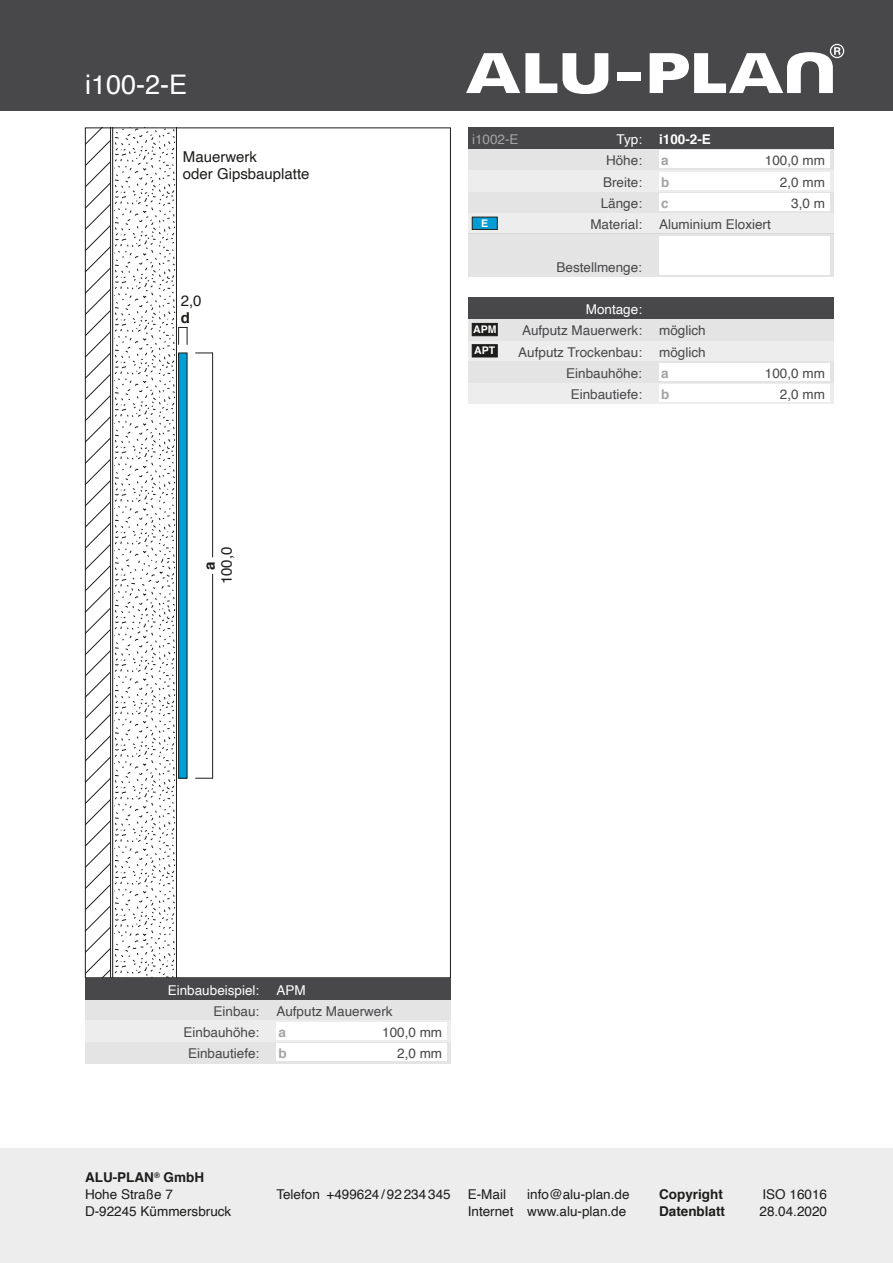
<style>
.page{position:relative;width:893px;height:1263px;background:#fff}
.page>*{position:absolute;margin:0;border:0;box-sizing:border-box;transform-origin:0 0}
.t1{font:27px "Helvetica";color:#fff}
.t2{font:15px/17px "Helvetica";color:#1d1d1b}
.t3{font:700 15px "Helvetica";color:#1d1d1b}
.t4{font:13.5px "Helvetica";color:#48484a}
.t5{font:13.5px/17px "Helvetica";color:#1d1d1b}
.t6{font:13.5px "Helvetica";color:#fff}
.t7{font:700 13.5px "Helvetica";color:#1d1d1b}
.t8{font:700 13.5px "Helvetica";color:#fff}
.t9{font:700 13.5px "Helvetica";color:#a4a4a6}
.t10{font:13.5px "Helvetica";color:#a4a4a7}
.t11{font:700 10.5px/21.3px "Helvetica";color:#fff}
.s1{font-weight:700}
</style>
<div class="page">
<div style="left:0;top:1148px;width:893px;height:115px;background:#ededee"></div>
<div style="left:0;top:0;width:893px;height:111px;background:#48484a"></div>
<svg style="left:196px;top:352px;width:17px;height:1px"></svg>
<svg style="left:196px;top:778px;width:17px;height:1px"></svg>
<hr style="left:212px;top:353px;width:1px;height:204px;background:#1d1d1b">
<hr style="left:212px;top:574px;width:1px;height:204px;background:#1d1d1b">
<svg style="left:87px;top:130px;width:101px;height:846px"></svg>
<div style="left:468px;top:340px;width:365px;height:21px;background:#ededee"></div>
<div style="left:468px;top:319px;width:365px;height:21px;background:#e4e4e5"></div>
<div style="left:468px;top:383px;width:365px;height:21px;background:#ededee"></div>
<div style="left:659px;top:385px;width:170px;height:17px;background:#fff"></div>
<div style="left:468px;top:361px;width:365px;height:22px;background:#e4e4e5"></div>
<div style="left:659px;top:364px;width:170px;height:17px;background:#fff"></div>
<div style="left:468px;top:298px;width:365px;height:21px;background:#48484a"></div>
<div style="left:85px;top:999px;width:366px;height:21px;background:#e4e4e5"></div>
<div style="left:85px;top:1042px;width:366px;height:21px;background:#e4e4e5"></div>
<div style="left:276px;top:1044px;width:170px;height:17px;background:#fff"></div>
<div style="left:85px;top:1020px;width:366px;height:22px;background:#ededee"></div>
<div style="left:276px;top:1023px;width:170px;height:17px;background:#fff"></div>
<div style="left:85px;top:978px;width:366px;height:21px;background:#48484a"></div>
<svg style="left:468px;top:213px;width:365px;height:63px"></svg>
<div style="left:468px;top:191px;width:365px;height:22px;background:#e4e4e5"></div>
<div style="left:659px;top:193px;width:170px;height:17px;background:#fff"></div>
<div style="left:468px;top:170px;width:365px;height:21px;background:#ededee"></div>
<div style="left:659px;top:172px;width:170px;height:17px;background:#fff"></div>
<div style="left:468px;top:149px;width:365px;height:21px;background:#e4e4e5"></div>
<div style="left:659px;top:151px;width:170px;height:17px;background:#fff"></div>
<div style="left:468px;top:128px;width:365px;height:21px;background:#48484a"></div>
<div style="left:472px;top:323px;width:25px;height:13px;background:#1d1d1b;border:1px solid #1d1d1b"></div>
<div style="left:472px;top:344px;width:25px;height:13px;background:#1d1d1b;border:1px solid #1d1d1b"></div>
<div style="left:472px;top:217px;width:25px;height:13px;background:#009ed4;border:1px solid #1d1d1b"></div>
<svg style="left:650px;top:44px;width:194px;height:49px"></svg>
<div style="left:617px;top:72px;width:23px;height:9px;background:#fff"></div>
<svg style="left:466px;top:53px;width:142px;height:41px"></svg>
<h1 class="t1" style="left:85px;top:63px;width:104px">i100-2-E</h1>
<p class="t2" style="left:183px;top:148px;width:128px">Mauerwerk<br>oder Gipsbauplatte</p>
<p class="t2" style="left:181px;top:293px;width:22px">2,0</p>
<p class="t3" style="left:181px;top:306px;width:11px">d</p>
<p class="t2" style="left:219px;top:584px;width:39px;rotate:-90deg">100,0</p>
<p class="t3" style="left:197px;top:570px;width:10px;rotate:-90deg">a</p>
<p class="t10" style="left:472px;top:129px;width:48px">i1002-E</p>
<p class="t6" style="left:617px;top:129px;width:27px">Typ:</p>
<p class="t8" style="left:659px;top:128px;width:53px">i100-2-E</p>
<p class="t4" style="left:606px;top:150px;width:38px">Höhe:</p>
<p class="t9" style="left:661px;top:150px;width:9px">a</p>
<p class="t4" style="left:765px;top:150px;width:62px">100,0 mm</p>
<p class="t4" style="left:603px;top:171px;width:41px">Breite:</p>
<p class="t9" style="left:661px;top:171px;width:10px">b</p>
<p class="t4" style="left:780px;top:171px;width:47px">2,0 mm</p>
<p class="t11" style="left:481px;top:212px;width:9px">E</p>
<p class="t11" style="left:473px;top:319px;width:25px">APM<br>APT</p>
<p class="t4" style="left:601px;top:193px;width:43px">Länge:</p>
<p class="t9" style="left:661px;top:192px;width:9px">c</p>
<p class="t4" style="left:791px;top:193px;width:35px">3,0 m</p>
<p class="t4" style="left:590px;top:214px;width:53px">Material:</p>
<p class="t4" style="left:659px;top:214px;width:113px">Aluminium Eloxiert</p>
<p class="t4" style="left:556px;top:256px;width:87px">Bestellmenge:</p>
<p class="t6" style="left:586px;top:299px;width:58px">Montage:</p>
<p class="t4" style="left:518px;top:342px;width:125px">Aufputz Trockenbau:</p>
<p class="t4" style="left:659px;top:342px;width:48px">möglich</p>
<p class="t4" style="left:522px;top:320px;width:122px">Aufputz Mauerwerk:</p>
<p class="t4" style="left:659px;top:320px;width:48px">möglich</p>
<p class="t4" style="left:566px;top:363px;width:77px">Einbauhöhe:</p>
<p class="t9" style="left:661px;top:362px;width:9px">a</p>
<p class="t4" style="left:765px;top:363px;width:62px">100,0 mm</p>
<p class="t4" style="left:571px;top:384px;width:73px">Einbautiefe:</p>
<p class="t9" style="left:661px;top:384px;width:10px">b</p>
<p class="t4" style="left:780px;top:384px;width:47px">2,0 mm</p>
<p class="t6" style="left:168px;top:979px;width:93px">Einbaubeispiel:</p>
<p class="t4" style="left:214px;top:1001px;width:47px">Einbau:</p>
<p class="t6" style="left:276px;top:979px;width:31px">APM</p>
<p class="t4" style="left:276px;top:1001px;width:118px">Aufputz Mauerwerk</p>
<p class="t4" style="left:184px;top:1022px;width:77px">Einbauhöhe:</p>
<p class="t9" style="left:278px;top:1021px;width:9px">a</p>
<p class="t4" style="left:382px;top:1022px;width:62px">100,0 mm</p>
<p class="t4" style="left:188px;top:1043px;width:73px">Einbautiefe:</p>
<p class="t9" style="left:278px;top:1043px;width:10px">b</p>
<p class="t4" style="left:397px;top:1043px;width:47px">2,0 mm</p>
<p class="t5" style="left:85px;top:1169px;width:148px"><span class="s1">ALU-PLAN</span><sup>®</sup> <span class="s1">GmbH<br></span>Hohe Straße 7<br>D-92245 Kümmersbruck</p>
<p class="t5" style="left:276px;top:1186px;width:176px">Telefon +499624 /92234345</p>
<p class="t7" style="left:659px;top:1183px;width:65px">Copyright</p>
<p class="t5" style="left:762px;top:1186px;width:66px">ISO 16016</p>
<p class="t7" style="left:659px;top:1200px;width:68px">Datenblatt</p>
<p class="t5" style="left:759px;top:1203px;width:69px">28.04.2020</p>
<p class="t5" style="left:468px;top:1186px;width:163px;text-align:right">info@alu-plan.de<br>Internet www.alu-plan.de</p>
<p class="t5" style="left:468px;top:1186px;width:40px">E-Mail</p>
</div>
